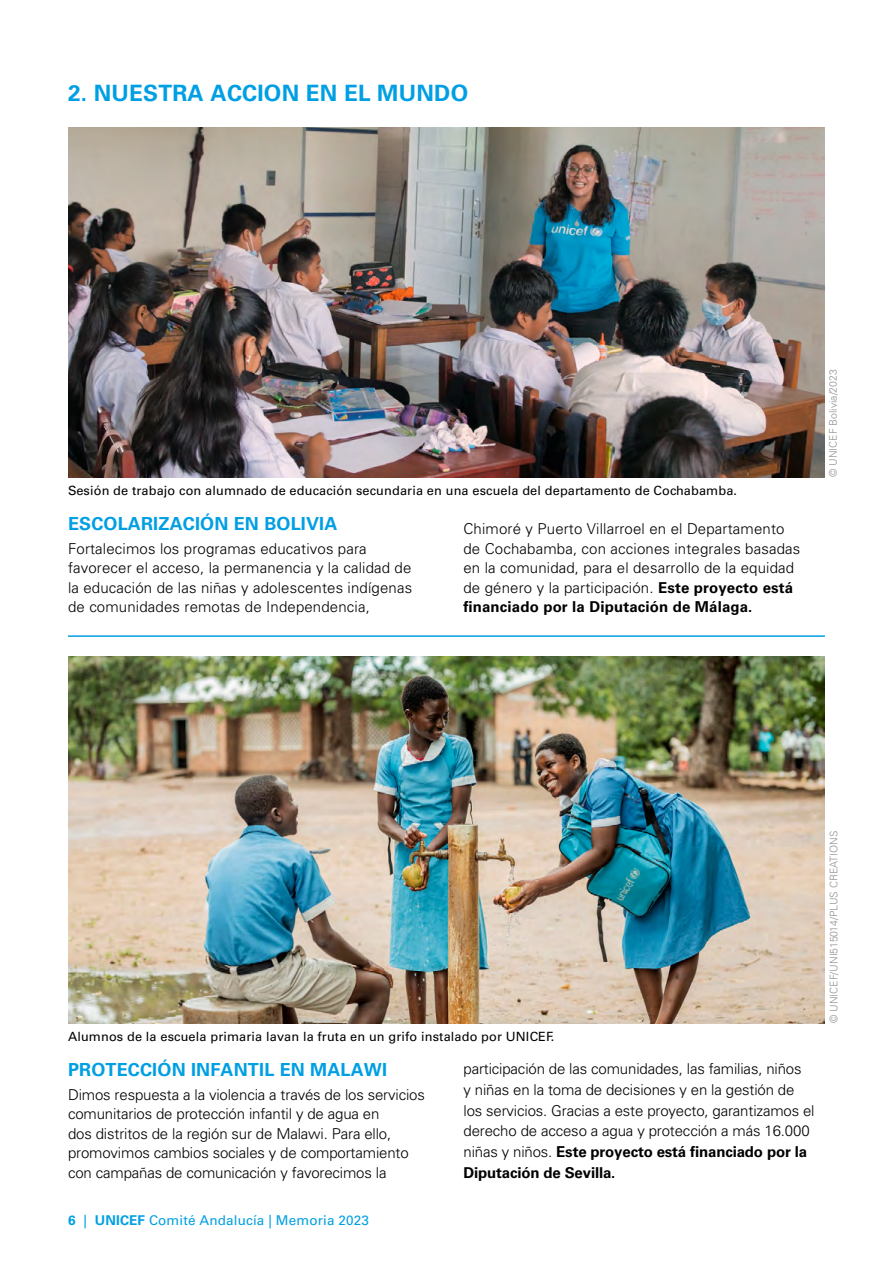
<style>
.page{position:relative;width:893px;height:1263px;background:#fff}
.page>*{position:absolute;margin:0;border:0;box-sizing:border-box;transform-origin:0 0}
.t1{font:700 22.5px "Univers LT Std";letter-spacing:.01em;color:#009fe3}
.t2{font:700 18px "Univers LT Std";letter-spacing:.01em;color:#009fe3}
.t3{font:300 15px/20.9px "Univers LT Std";letter-spacing:-.01em;color:#000}
.t4{font:300 15px/19.5px "Univers LT Std";letter-spacing:.01em;color:#000}
.t5{font:13.5px "Univers LT Std";letter-spacing:.01em;color:#009fe3}
.t6{font:12.75px "Univers LT Std";letter-spacing:.01em;color:#000}
.t7{font:300 10.5px "Univers LT Std";color:#929292}
.s1{font-weight:700}
</style>
<div class="page">
<hr style="left:68px;top:635px;width:757px;height:2px;background:#009fe3">
<img style="left:68px;top:128px;width:757px;height:349px">
<img style="left:68px;top:657px;width:757px;height:366px">
<h1 class="t1" style="left:68px;top:80px;width:402px">2. NUESTRA ACCION EN EL MUNDO</h1>
<p class="t6" style="left:68px;top:483px;width:671px">Sesión de trabajo con alumnado de educación secundaria en una escuela del departamento de Cochabamba.</p>
<p class="t2" style="left:68px;top:513px;width:271px">ESCOLARIZACIÓN EN BOLIVIA</p>
<p class="t4" style="left:68px;top:539px;width:346px">Fortalecimos los programas educativos para favorecer el acceso, la permanencia y la calidad de la educación de las niñas y adolescentes indígenas de comunidades remotas de Independencia,</p>
<p class="t4" style="left:463px;top:519px;width:338px">Chimoré y Puerto Villarroel en el Departamento de Cochabamba, con acciones integrales basadas en la comunidad, para el desarrollo de la equidad de género y la participación. <span class="s1">Este proyecto está financiado por la Diputación de Málaga.</span></p>
<p class="t7" style="left:827px;top:477px;width:109px;rotate:-90deg">© UNICEF Bolivia/2023</p>
<p class="t6" style="left:68px;top:1029px;width:488px">Alumnos de la escuela primaria lavan la fruta en un grifo instalado por UNICEF.</p>
<p class="t2" style="left:68px;top:1059px;width:321px">PROTECCIÓN INFANTIL EN MALAWI</p>
<p class="t3" style="left:68px;top:1085px;width:358px;line-height:19.5px">Dimos respuesta a la violencia a través de los servicios comunitarios de protección infantil y de agua en<br>dos distritos de la región sur de Malawi. Para ello, promovimos cambios sociales y de comportamiento con campañas de comunicación y favorecimos la</p>
<p class="t5" style="left:68px;top:1212px;width:302px"><span class="s1">6</span> | <span class="s1">UNICEF</span> Comité Andalucía | Memoria 2023</p>
<p class="t3" style="left:463px;top:1058px;width:353px">participación de las comunidades, las familias, niños<br>y niñas en la toma de decisiones y en la gestión de los servicios. Gracias a este proyecto, garantizamos el derecho de acceso a agua y protección a más 16.000 niñas y niños. <span class="s1">Este proyecto está financiado por la Diputación de Sevilla.</span></p>
<p class="t7" style="left:827px;top:1023px;width:194px;rotate:-90deg">© UNICEF/UNI515014/PLUS CREATIONS</p>
</div>
